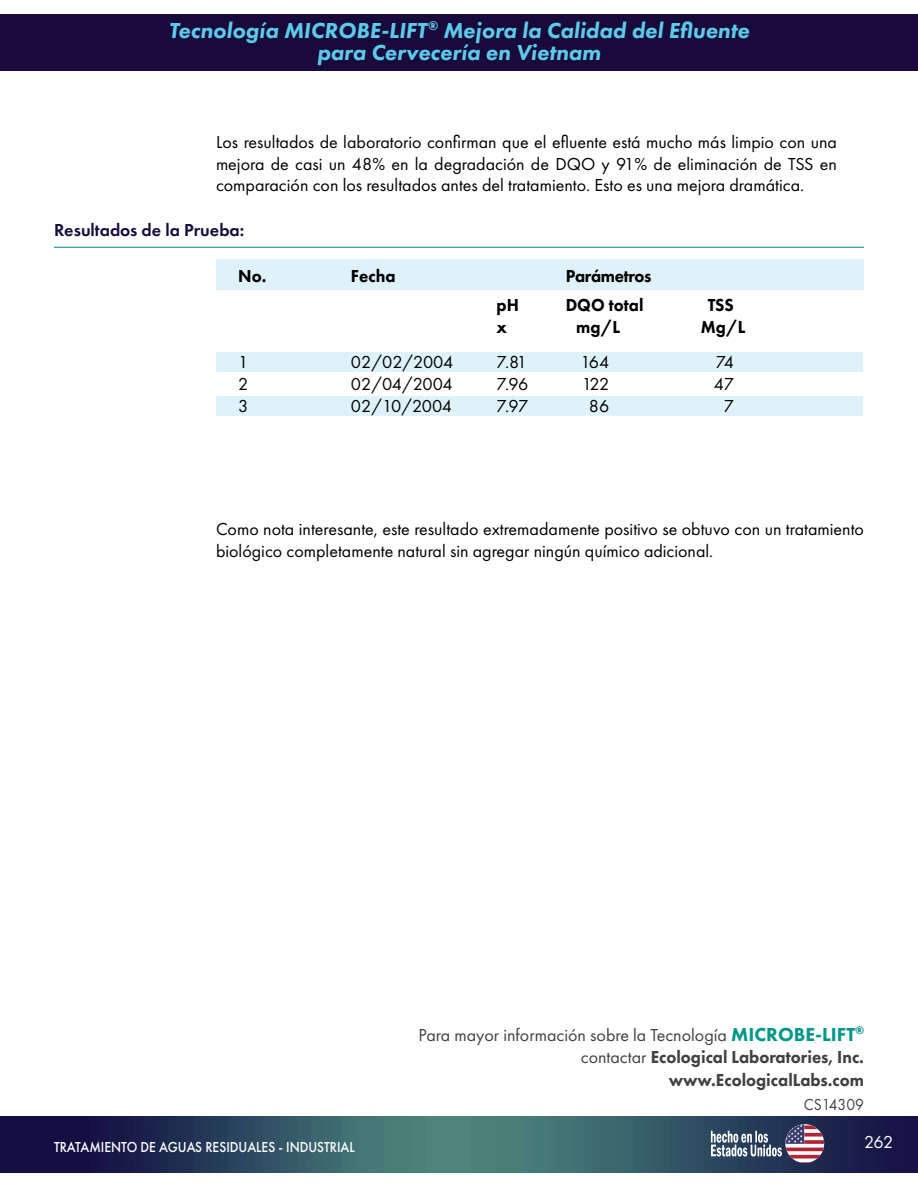
<style>
.page{position:relative;width:918px;height:1188px;background:#fff}
.page>*{position:absolute;margin:0;border:0;box-sizing:border-box;transform-origin:0 0}
.t1{font:italic 800 22.5px/22.5px "Futura PT";color:#5ccae8;text-align:center}
.t2{font:18px/21.6px "Futura PT";color:#000;text-align:justify}
.t3{font:800 18px/22.5px "Futura PT";color:#414042;text-align:right;scale:.94 1}
.t4{font:800 18px "Futura PT";color:#000;scale:.94 1}
.t5{font:600 18px "Futura PT";color:#180b3b}
.t6{font:800 18px "Futura PT";letter-spacing:-.02em;color:#000;scale:.94 1}
.t7{font:18px "Futura PT";color:#fff}
.t8{font:16.5px "Futura PT";color:#414042;scale:.94 1}
.t9{font:500 15px "Futura PT";color:#fff;scale:.9 1}
.s1{font-weight:400}
.s2{font-size:19.5px;color:#009787}
</style>
<div class="page">
<div style="left:0;top:14px;width:918px;height:56px;background:#180b3b"></div>
<img style="left:0;top:1117px;width:918px;height:56px">
<svg style="left:711px;top:1124px;width:113px;height:39px;background:#6f6d83"></svg>
<div style="left:217px;top:352px;width:646px;height:19px;background:#dff2f9"></div>
<div style="left:217px;top:396px;width:646px;height:19px;background:#dff2f9"></div>
<div style="left:216px;top:260px;width:648px;height:30px;background:#dff2f9"></div>
<hr style="left:54px;top:247px;width:810px;height:1px;background:#00907e">
<p class="t1" style="left:169px;top:19px;width:582px">Tecnología MICROBE-LIFT<sup>®</sup> Mejora la Calidad del Efluente para Cervecería en Vietnam</p>
<p class="t2" style="left:216px;top:131px;width:623px">Los resultados de laboratorio confirman que el efluente está mucho más limpio con una mejora de casi un 48% en la degradación de DQO y 91% de eliminación de TSS en comparación con los resultados antes del tratamiento. Esto es una mejora dramática.</p>
<p class="t5" style="left:54px;top:219px;width:192px">Resultados de la Prueba:</p>
<p class="t4" style="left:238px;top:264px;width:32px">No.</p>
<p class="t4" style="left:351px;top:264px;width:49px">Fecha</p>
<p class="t6" style="left:566px;top:264px;width:93px">Parámetros</p>
<p class="t4" style="left:497px;top:294px;width:25px">pH</p>
<p class="t4" style="left:566px;top:294px;width:84px">DQO total</p>
<p class="t4" style="left:708px;top:294px;width:29px">TSS</p>
<p class="t4" style="left:497px;top:316px;width:13px">x</p>
<p class="t4" style="left:576px;top:316px;width:48px">mg/L</p>
<p class="t4" style="left:701px;top:316px;width:49px">Mg/L</p>
<p class="t2" style="left:238px;top:352px;width:12px">1</p>
<p class="t2" style="left:351px;top:352px;width:104px">02/02/2004</p>
<p class="t2" style="left:497px;top:352px;width:32px">7.81</p>
<p class="t2" style="left:580px;top:352px;width:30px">164</p>
<p class="t2" style="left:716px;top:352px;width:19px">74</p>
<p class="t2" style="left:238px;top:373px;width:12px">2</p>
<p class="t2" style="left:351px;top:373px;width:103px">02/04/2004</p>
<p class="t2" style="left:497px;top:373px;width:33px">7.96</p>
<p class="t2" style="left:582px;top:373px;width:29px">122</p>
<p class="t2" style="left:714px;top:373px;width:22px">47</p>
<p class="t2" style="left:238px;top:395px;width:12px">3</p>
<p class="t2" style="left:351px;top:395px;width:103px">02/10/2004</p>
<p class="t2" style="left:497px;top:395px;width:33px">7.97</p>
<p class="t2" style="left:589px;top:395px;width:22px">86</p>
<p class="t2" style="left:724px;top:395px;width:12px">7</p>
<p class="t2" style="left:216px;top:518px;width:650px">Como nota interesante, este resultado extremadamente positivo se obtuvo con un tratamiento biológico completamente natural sin agregar ningún químico adicional.</p>
<p class="t3" style="left:418px;top:1023px;width:475px"><span class="s1">Para mayor información sobre la Tecnología</span> <span class="s2">MICROBE-LIFT</span><sup>® </sup><span class="s1">contactar</span> Ecological Laboratories, Inc. www.EcologicalLabs.com</p>
<p class="t8" style="left:804px;top:1094px;width:66px">CS14309</p>
<p class="t9" style="left:54px;top:1138px;width:336px">TRATAMIENTO DE AGUAS RESIDUALES - INDUSTRIAL</p>
<p class="t7" style="left:864px;top:1131px;width:31px">262</p>
</div>
